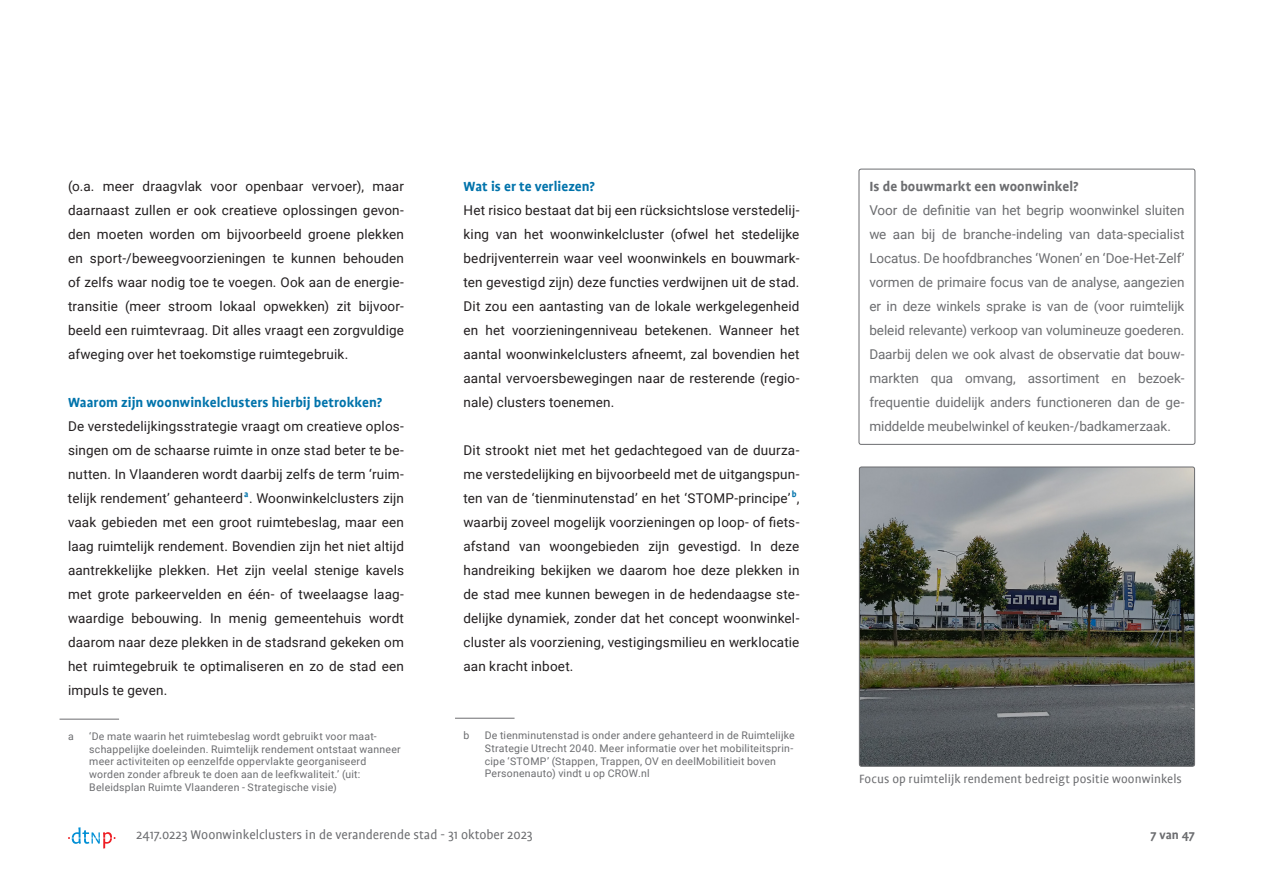
<style>
.page{position:relative;width:1263px;height:893px;background:#fff}
.page>*{position:absolute;margin:0;border:0;box-sizing:border-box;transform-origin:0 0}
.t1{font:700 15px "Profile";letter-spacing:.005em;color:#0073ab}
.t2{font:700 15px "Profile";letter-spacing:.005em;color:#6c6d70}
.t3{font:14.25px "Profile";color:#6c6d70}
.t4{font:13.5px/24px "Roboto";letter-spacing:.01em;color:#231f20;text-align:justify}
.t5{font:13.5px/24px "Roboto";letter-spacing:-.005em;color:#6c6d70;text-align:justify}
.t6{font:13.5px "Profile";letter-spacing:.005em;color:#6c6d70}
.t7{font:700 13.5px "Profile";color:#6c6d70}
.t8{font:10.5px/12.6px "Roboto";letter-spacing:.02em;color:#6c6d70}
</style>
<div class="page">
<svg style="left:68px;top:827px;width:48px;height:21px"></svg>
<hr style="left:60px;top:719px;width:59px;height:1px;background:#6c6d70">
<hr style="left:455px;top:718px;width:59px;height:1px;background:#6c6d70">
<img style="left:859px;top:467px;width:334px;height:298px">
<div style="left:859px;top:467px;width:336px;height:300px;border:1px solid #6c6d70;border-radius:2px"></div>
<div style="left:859px;top:169px;width:336px;height:276px;border:1px solid #6c6d70;border-radius:2px"></div>
<p class="t4" style="left:68px;top:173px;width:337px">(o.a. meer draagvlak voor openbaar vervoer), maar daarnaast zullen er ook creatieve oplossingen gevon&shy;den moeten worden om bijvoorbeeld groene plekken en sport-/beweegvoorzieningen te kunnen behouden of zelfs waar nodig toe te voegen. Ook aan de energie&shy;transitie (meer stroom lokaal opwekken) zit bijvoor&shy;beeld een ruimtevraag. Dit alles vraagt een zorgvuldige afweging over het toekomstige ruimtegebruik.</p>
<p class="t1" style="left:68px;top:394px;width:316px">Waarom zijn woonwinkelclusters hierbij betrokken?</p>
<p class="t4" style="left:68px;top:413px;width:337px">De verstedelijkingsstrategie vraagt om creatieve oplos&shy;singen om de schaarse ruimte in onze stad beter te be&shy;nutten. In Vlaanderen wordt daarbij zelfs de term ‘ruim&shy;telijk rendement’ gehanteerd<sup>a</sup>. Woonwinkelclusters zijn vaak gebieden met een groot ruimtebeslag, maar een laag ruimtelijk rendement. Bovendien zijn het niet altijd aantrekkelijke plekken. Het zijn veelal stenige kavels met grote parkeervelden en één- of tweelaagse laag&shy;waardige bebouwing. In menig gemeentehuis wordt daarom naar deze plekken in de stadsrand gekeken om het ruimtegebruik te optimaliseren en zo de stad een impuls te geven.</p>
<p class="t8" style="left:68px;top:730px;width:7px">a</p>
<p class="t8" style="left:89px;top:730px;width:313px">‘De mate waarin het ruimtebeslag wordt gebruikt voor maat&shy;schappelijke doeleinden. Ruimtelijk rendement ontstaat wanneer meer activiteiten op eenzelfde oppervlakte georganiseerd worden zonder afbreuk te doen aan de leefkwaliteit.’ (uit:<br>Beleidsplan Ruimte Vlaanderen - Strategische visie)</p>
<p class="t1" style="left:463px;top:178px;width:133px">Wat is er te verliezen?</p>
<p class="t4" style="left:463px;top:197px;width:337px">Het risico bestaat dat bij een rücksichtslose verstedelij&shy;king van het woonwinkelcluster (ofwel het stedelijke bedrijventerrein waar veel woonwinkels en bouwmark&shy;ten gevestigd zijn) deze functies verdwijnen uit de stad.<br>Dit zou een aantasting van de lokale werkgelegenheid en het voorzieningenniveau betekenen. Wanneer het aantal woonwinkelclusters afneemt, zal bovendien het aantal vervoersbewegingen naar de resterende (regio&shy;nale) clusters toenemen.</p>
<p class="t4" style="left:463px;top:437px;width:337px">Dit strookt niet met het gedachtegoed van de duurza&shy;me verstedelijking en bijvoorbeeld met de uitgangspun&shy;ten van de ‘tienminutenstad’ en het ‘STOMP-principe’<sup>b</sup>, waarbij zoveel mogelijk voorzieningen op loop- of fiets&shy;afstand van woongebieden zijn gevestigd. In deze handreiking bekijken we daarom hoe deze plekken in de stad mee kunnen bewegen in de hedendaagse ste&shy;delijke dynamiek, zonder dat het concept woonwinkel&shy;cluster als voorziening, vestigingsmilieu en werklocatie aan kracht inboet.</p>
<p class="t8" style="left:463px;top:729px;width:7px">b</p>
<p class="t8" style="left:485px;top:729px;width:311px">De tienminutenstad is onder andere gehanteerd in de Ruimtelijke Strategie Utrecht 2040. Meer informatie over het mobiliteitsprin&shy;cipe ‘STOMP’ (Stappen, Trappen, OV en deelMobilitieit boven Personenauto) vindt u op CROW.nl</p>
<p class="t2" style="left:869px;top:178px;width:211px">Is de bouwmarkt een woonwinkel?</p>
<p class="t5" style="left:869px;top:197px;width:317px">Voor de definitie van het begrip woonwinkel sluiten we aan bij de branche-indeling van data-specialist Locatus. De hoofdbranches ‘Wonen’ en ‘Doe-Het-Zelf’ vormen de primaire focus van de analyse, aangezien er in deze winkels sprake is van de (voor ruimtelijk beleid relevante) verkoop van volumineuze goederen.<br>Daarbij delen we ook alvast de observatie dat bouw&shy;markten qua omvang, assortiment en bezoek&shy;frequentie duidelijk anders functioneren dan de ge&shy;middelde meubelwinkel of keuken-/badkamerzaak.</p>
<p class="t6" style="left:859px;top:772px;width:324px">Focus op ruimtelijk rendement bedreigt positie woonwinkels</p>
<p class="t3" style="left:136px;top:827px;width:398px">2417.0223 Woonwinkelclusters in de veranderende stad - 31 oktober 2023</p>
<p class="t7" style="left:1150px;top:827px;width:46px">7 van 47</p>
</div>
